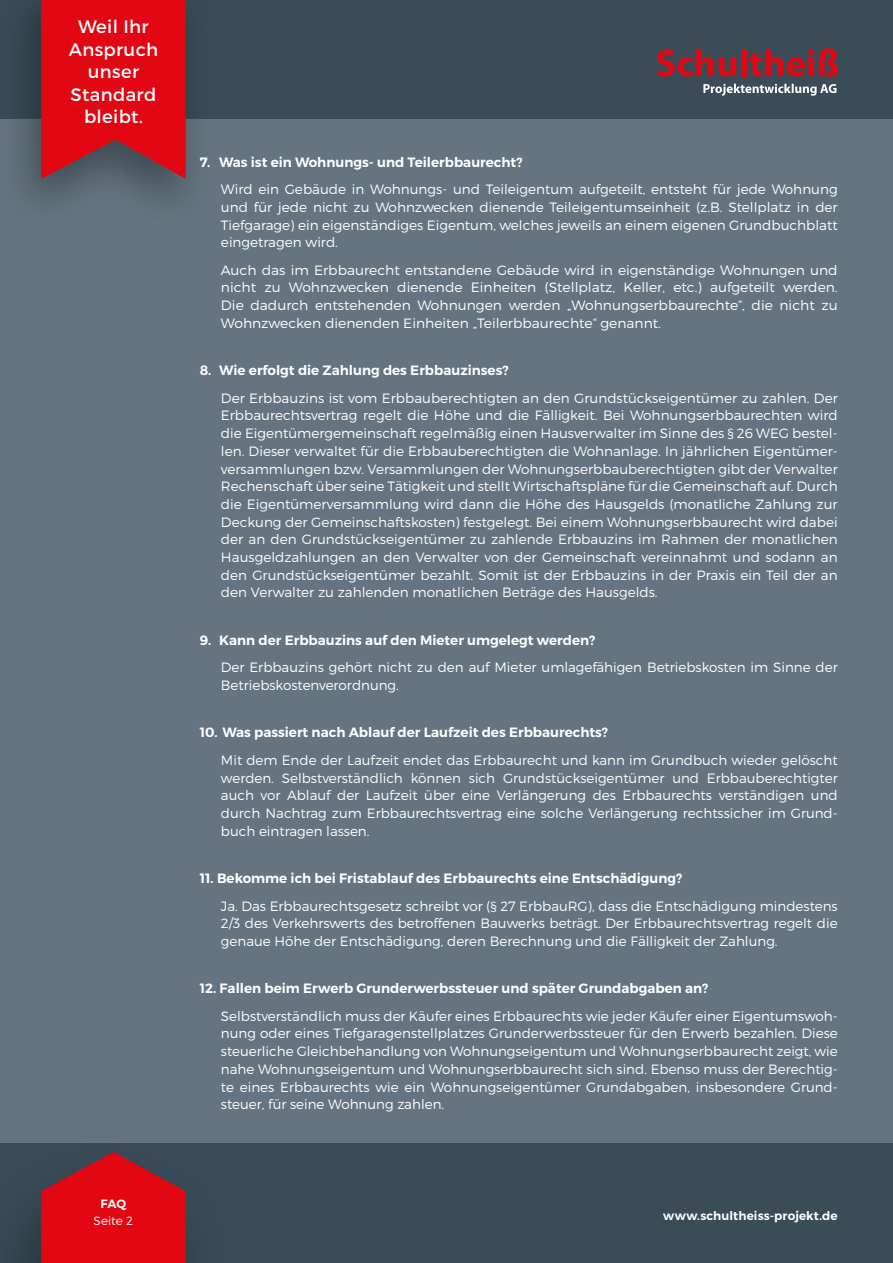
<style>
.page{position:relative;width:893px;height:1263px;background:#394c58}
.page>*{position:absolute;margin:0;border:0;box-sizing:border-box;transform-origin:0 0}
.t1{font:18px/22.5px "Montserrat";letter-spacing:.02em;color:#fff;text-align:center}
.t2{font:300 13.5px/17.7px "Montserrat";color:#fff;text-align:justify}
.t3{font:600 13.5px "Montserrat";color:#fff}
.t4{font:600 12px "Montserrat";letter-spacing:.01em;color:#fff}
.t5{font:300 12px "Montserrat";color:#fff}
</style>
<div class="page">
<div style="left:0;top:120px;width:893px;height:1023px;background:#647581"></div>
<div style="left:0;top:0;width:214px;height:232px;background:#000;opacity:.35"></div>
<svg style="left:41px;top:0;width:145px;height:179px;background:#d10f1b"></svg>
<div style="left:0;top:1134px;width:232px;height:129px;background:#000;opacity:.35"></div>
<svg style="left:41px;top:1152px;width:145px;height:111px"></svg>
<svg style="left:657px;top:49px;width:79px;height:28px"></svg>
<div style="left:741px;top:49px;width:6px;height:27px;background:#e30613"></div>
<svg style="left:750px;top:48px;width:88px;height:29px"></svg>
<svg style="left:703px;top:84px;width:133px;height:12px"></svg>
<h1 class="t1" style="left:69px;top:16px;width:91px">Weil Ihr<br>Anspruch unser<br>Standard bleibt.</h1>
<p class="t4" style="left:101px;top:1196px;width:27px">FAQ</p>
<p class="t5" style="left:94px;top:1214px;width:41px">Seite 2</p>
<p class="t3" style="left:200px;top:154px;width:324px">7. Was ist ein Wohnungs- und Teilerbbaurecht?</p>
<p class="t2" style="left:221px;top:180px;width:618px">Wird ein Gebäude in Wohnungs- und Teileigentum aufgeteilt, entsteht für jede Wohnung und für jede nicht zu Wohnzwecken dienende Teileigentumseinheit (z.B. Stellplatz in der Tiefgarage) ein eigenständiges Eigentum, welches jeweils an einem eigenen Grundbuchblatt eingetragen wird.</p>
<p class="t2" style="left:221px;top:261px;width:618px">Auch das im Erbbaurecht entstandene Gebäude wird in eigenständige Wohnungen und nicht zu Wohnzwecken dienende Einheiten (Stellplatz, Keller, etc.) aufgeteilt werden.<br>Die dadurch entstehenden Wohnungen werden „Wohnungserbbaurechte“, die nicht zu Wohnzwecken dienenden Einheiten „Teilerbbaurechte“ genannt.</p>
<p class="t3" style="left:200px;top:362px;width:310px">8. Wie erfolgt die Zahlung des Erbbauzinses?</p>
<p class="t2" style="left:221px;top:389px;width:618px">Der Erbbauzins ist vom Erbbauberechtigten an den Grundstückseigentümer zu zahlen. Der Erbbaurechtsvertrag regelt die Höhe und die Fälligkeit. Bei Wohnungserbbaurechten wird die Eigentümergemeinschaft regelmäßig einen Hausverwalter im Sinne des § 26 WEG bestel&shy;len. Dieser verwaltet für die Erbbauberechtigten die Wohnanlage. In jährlichen Eigentümer&shy;versammlungen bzw. Versammlungen der Wohnungserbbauberechtigten gibt der Verwalter Rechenschaft über seine Tätigkeit und stellt Wirtschaftspläne für die Gemeinschaft auf. Durch die Eigentümerversammlung wird dann die Höhe des Hausgelds (monatliche Zahlung zur Deckung der Gemeinschaftskosten) festgelegt. Bei einem Wohnungserbbaurecht wird dabei der an den Grundstückseigentümer zu zahlende Erbbauzins im Rahmen der monatlichen Hausgeldzahlungen an den Verwalter von der Gemeinschaft vereinnahmt und sodann an den Grundstückseigentümer bezahlt. Somit ist der Erbbauzins in der Praxis ein Teil der an den Verwalter zu zahlenden monatlichen Beträge des Hausgelds.</p>
<p class="t3" style="left:200px;top:632px;width:397px">9. Kann der Erbbauzins auf den Mieter umgelegt werden?</p>
<p class="t2" style="left:221px;top:658px;width:618px">Der Erbbauzins gehört nicht zu den auf Mieter umlagefähigen Betriebskosten im Sinne der<br>Betriebskostenverordnung.</p>
<p class="t3" style="left:200px;top:724px;width:410px">10. Was passiert nach Ablauf der Laufzeit des Erbbaurechts?</p>
<p class="t2" style="left:221px;top:751px;width:618px">Mit dem Ende der Laufzeit endet das Erbbaurecht und kann im Grundbuch wieder gelöscht werden. Selbstverständlich können sich Grundstückseigentümer und Erbbauberechtigter auch vor Ablauf der Laufzeit über eine Verlängerung des Erbbaurechts verständigen und durch Nachtrag zum Erbbaurechtsvertrag eine solche Verlängerung rechtssicher im Grund&shy;buch eintragen lassen.</p>
<p class="t3" style="left:200px;top:870px;width:484px">11. Bekomme ich bei Fristablauf des Erbbaurechts eine Entschädigung?</p>
<p class="t2" style="left:221px;top:897px;width:618px">Ja. Das Erbbaurechtsgesetz schreibt vor (§ 27 ErbbauRG), dass die Entschädigung mindestens 2/3 des Verkehrswerts des betroffenen Bauwerks beträgt. Der Erbbaurechtsvertrag regelt die genaue Höhe der Entschädigung, deren Berechnung und die Fälligkeit der Zahlung.</p>
<p class="t3" style="left:200px;top:980px;width:510px">12. Fallen beim Erwerb Grunderwerbssteuer und später Grundabgaben an?</p>
<p class="t2" style="left:221px;top:1007px;width:618px">Selbstverständlich muss der Käufer eines Erbbaurechts wie jeder Käufer einer Eigentumswoh&shy;nung oder eines Tiefgaragenstellplatzes Grunderwerbssteuer für den Erwerb bezahlen. Diese steuerliche Gleichbehandlung von Wohnungseigentum und Wohnungserbbaurecht zeigt, wie nahe Wohnungseigentum und Wohnungserbbaurecht sich sind. Ebenso muss der Berechtig&shy;te eines Erbbaurechts wie ein Wohnungseigentümer Grundabgaben, insbesondere Grund&shy;steuer, für seine Wohnung zahlen.</p>
<p class="t4" style="left:663px;top:1208px;width:176px">www.schultheiss-projekt.de</p>
</div>
